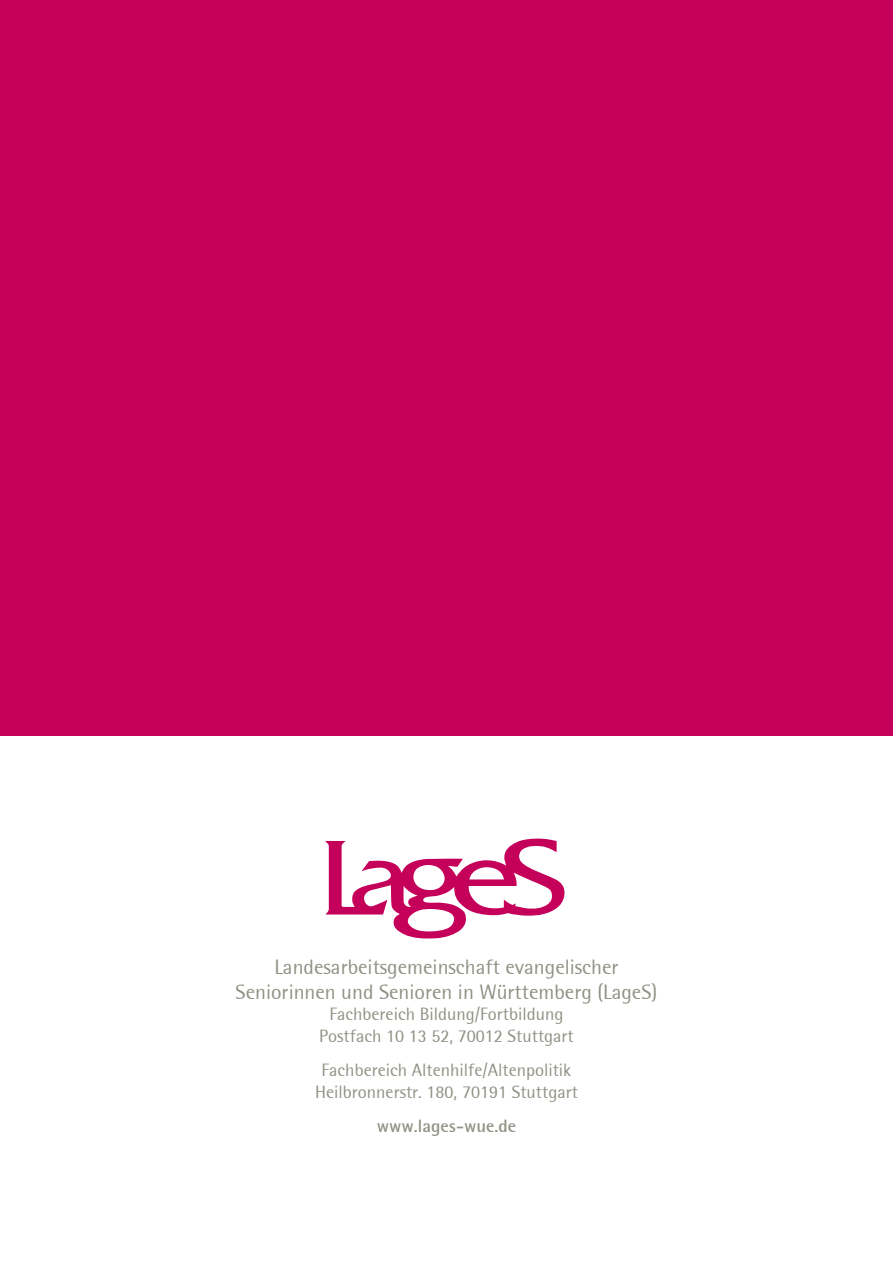
<style>
.page{position:relative;width:893px;height:1263px;background:#fff}
.page>*{position:absolute;margin:0;border:0;box-sizing:border-box;transform-origin:0 0}
.t1{font:21px/25.2px "Rotis Semi Sans";color:#929186;text-align:center}
.t2{font:18px/21.6px "Rotis Semi Sans";color:#929186;text-align:center}
.t3{font:700 18px "Rotis Semi Sans";color:#929186}
</style>
<div class="page">
<svg style="left:325px;top:838px;width:239px;height:100px"></svg>
<div style="left:0;top:0;width:893px;height:736px;background:#c5005a"></div>
<p class="t1" style="left:236px;top:954px;width:423px">Landesarbeitsgemeinschaft evangelischer<br>Seniorinnen und Senioren in Württemberg (LageS)</p>
<p class="t2" style="left:319px;top:1003px;width:256px">Fachbereich Bildung/Fortbildung<br>Postfach 10 13 52, 70012 Stuttgart</p>
<p class="t2" style="left:315px;top:1059px;width:264px">Fachbereich Altenhilfe/Altenpolitik<br>Heilbronnerstr. 180, 70191 Stuttgart</p>
<p class="t3" style="left:377px;top:1115px;width:141px">www.lages-wue.de</p>
</div>
